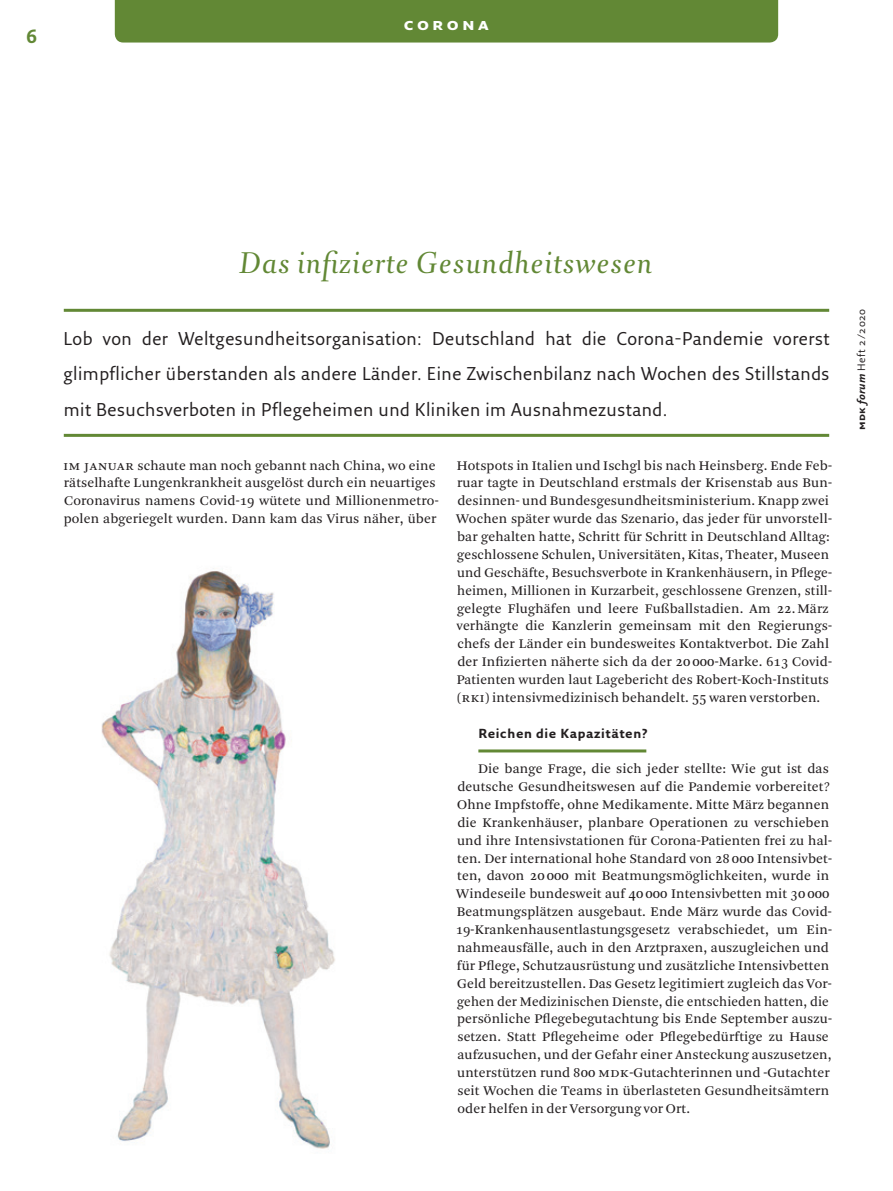
<style>
.page{position:relative;width:893px;height:1191px;background:#fff}
.page>*{position:absolute;margin:0;border:0;box-sizing:border-box;transform-origin:0 0}
.t1{font:italic 36px "Arnhem Fine";letter-spacing:.025em;color:#628835}
.t2{font:18px/35.7px "Fresco Sans Plus Pro";letter-spacing:.025em;color:#231f20;text-align:justify}
.t3{font:700 18px "Fresco Sans Plus Pro";letter-spacing:.185em;color:#fff}
.t4{font:700 18px "Fresco Sans Plus Pro";color:#628835}
.t5{font:13.8px/17.9px "Arnhem Blond";letter-spacing:.01em;color:#231f20}
.t6{font:700 12.75px "Fresco Sans Pro";letter-spacing:.05em;color:#231f20}
.t7{font:10.5px "Fresco Sans Plus Pro";letter-spacing:.05em;color:#231f20}
.s1{font-weight:700}
.s2{font-weight:700;font-style:italic}
</style>
<div class="page">
<hr style="left:478px;top:749px;width:168px;height:3px;background:#628835">
<hr style="left:64px;top:309px;width:765px;height:3px;background:#628835">
<hr style="left:64px;top:434px;width:765px;height:3px;background:#628835">
<div style="left:115px;top:0;width:663px;height:43px;background:#628835"></div>
<img style="left:101px;top:571px;width:234px;height:578px">
<h2 class="t4" style="left:27px;top:25px;width:12px">6</h2>
<h2 class="t3" style="left:404px;top:12px;width:86px">corona</h2>
<h1 class="t1" style="left:239px;top:246px;width:415px">Das infizierte Gesundheitswesen</h1>
<p class="t2" style="left:63px;top:320px;width:768px">Lob von der Weltgesundheitsorganisation: Deutschland hat die Corona-Pandemie vorerst glimpflicher überstanden als andere Länder. Eine Zwischenbilanz nach Wochen des Stillstands mit Besuchsverboten in Pflegeheimen und Kliniken im Ausnahmezustand.</p>
<p class="t5" style="left:64px;top:456px;width:377px">im januar schaute man noch gebannt nach China, wo eine rätselhafte Lungenkrankheit ausgelöst durch ein neuartiges Coronavirus namens Covid-19 wütete und Millionenmetro&shy;polen abgeriegelt wurden. Dann kam das Virus näher, über</p>
<p class="t5" style="left:456px;top:456px;width:377px">Hotspots in Italien und Ischgl bis nach Heinsberg. Ende Feb&shy;ruar tagte in Deutschland erstmals der Krisenstab aus Bun&shy;desinnen- und Bundesgesundheitsministerium. Knapp zwei Wochen später wurde das Szenario, das jeder für unvorstell&shy;bar gehalten hatte, Schritt für Schritt in Deutschland Alltag: geschlossene Schulen, Universitäten, Kitas, Theater, Museen und Geschäfte, Besuchsverbote in Krankenhäusern, in Pflege&shy;heimen, Millionen in Kurzarbeit, geschlossene Grenzen, still&shy;gelegte Flughäfen und leere Fußballstadien. Am 22.März verhängte die Kanzlerin gemeinsam mit den Regierungs&shy;chefs der Länder ein bundesweites Kontaktverbot. Die Zahl der Infizierten näherte sich da der 20 000-Marke. 613 Covid-Patienten wurden laut Lagebericht des Robert-Koch-Instituts (rki) intensivmedizinisch behandelt. 55 waren verstorben.</p>
<p class="t6" style="left:478px;top:725px;width:171px">Reichen die Kapazitäten?</p>
<p class="t5" style="left:456px;top:760px;width:378px;text-indent:22px">Die bange Frage, die sich jeder stellte: Wie gut ist das deutsche Gesundheitswesen auf die Pandemie vorbereitet?<br>Ohne Impfstoffe, ohne Medikamente. Mitte März begannen die Krankenhäuser, planbare Operationen zu verschieben und ihre Intensivstationen für Corona-Patienten frei zu hal&shy;ten. Der international hohe Standard von 28 000 Intensivbet&shy;ten, davon 20 000 mit Beatmungsmöglichkeiten, wurde in Windeseile bundesweit auf 40 000 Intensivbetten mit 30 000<br>Beatmungsplätzen ausgebaut. Ende März wurde das Covid-19-Krankenhausentlastungsgesetz verabschiedet, um Ein&shy;nahmeausfälle, auch in den Arztpraxen, auszugleichen und für Pflege, Schutzausrüstung und zusätzliche Intensivbetten Geld bereitzustellen. Das Gesetz legitimiert zugleich das Vor&shy;gehen der Medizinischen Dienste, die entschieden hatten, die persönliche Pflegebegutachtung bis Ende September auszu&shy;setzen. Statt Pflegeheime oder Pflegebedürftige zu Hause aufzusuchen, und der Gefahr einer Ansteckung auszusetzen, unterstützen rund 800 mdk-Gutachterinnen und -Gutachter seit Wochen die Teams in überlasteten Gesundheitsämtern oder helfen in der Versorgung vor Ort.</p>
<p class="t7" style="left:855px;top:430px;width:123px;rotate:-90deg"><span class="s1">mdk</span> <span class="s2">forum</span> Heft 2/2020</p>
</div>
